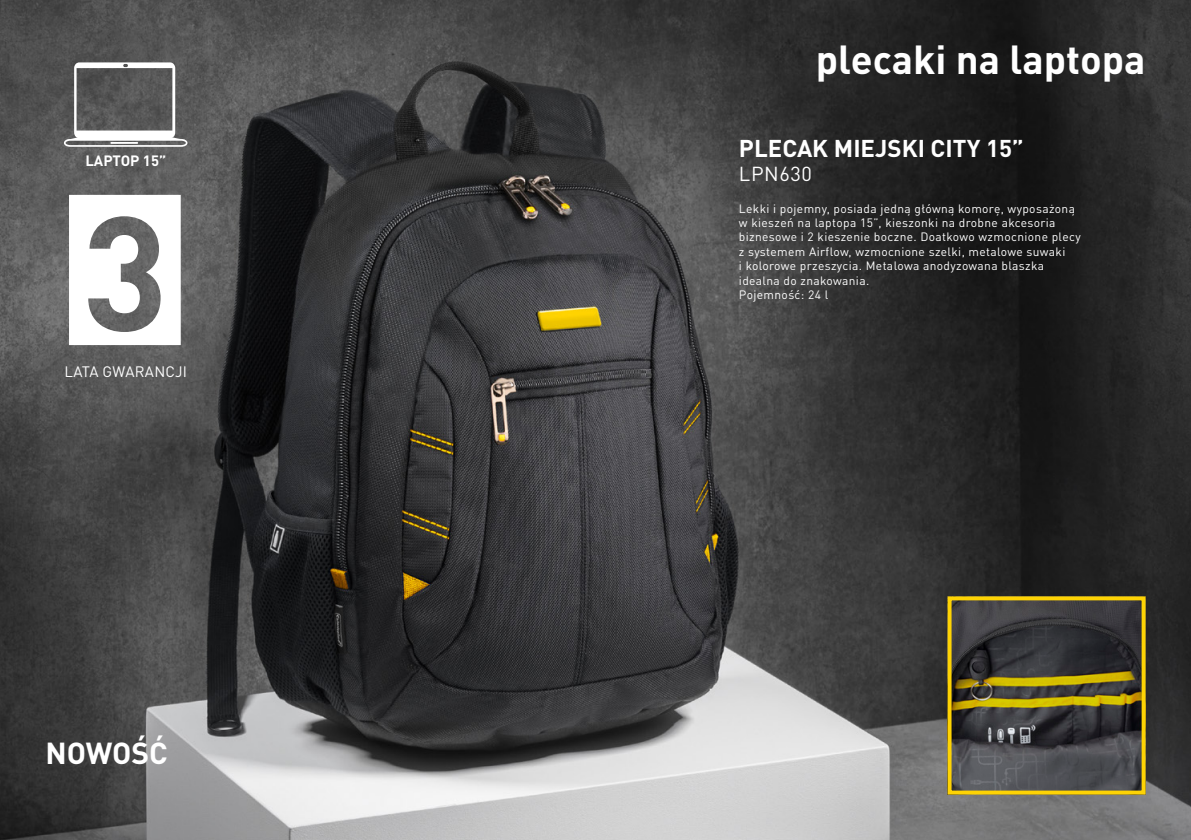
<style>
.page{position:relative;width:1191px;height:840px;background:#fff}
.page>*{position:absolute;margin:0;border:0;box-sizing:border-box;transform-origin:0 0}
.t1{font:700 40px "DIN Pro";color:#fff}
.opisy_6_pkt{font:700 30px "DIN Pro";color:#fff}
.t2{font:700 24px "DIN Pro";color:#fff}
.t3{font:20px "DIN Pro";letter-spacing:.03em;color:#fff}
.opis_ikonek{font:15px "DIN Pro";letter-spacing:.02em;color:#fff}
.opisy_6_pkt-2{font:700 14.8px "DIN Pro";color:#fff}
.t4{font:12px/14.4px "DIN Pro";letter-spacing:.03em;color:#fff}
</style>
<div class="page">
<img style="left:0;top:0;width:1191px;height:839px">
<img style="left:952px;top:601px;width:188px;height:188px">
<div style="left:947px;top:596px;width:198px;height:198px;border:4px solid #fed304"></div>
<svg style="left:69px;top:195px;width:112px;height:150px"></svg>
<svg style="left:64px;top:62px;width:123px;height:85px"></svg>
<p class="opisy_6_pkt-2" style="left:85px;top:149px;width:82px">LAPTOP 15”</p>
<p class="opis_ikonek" style="left:64px;top:359px;width:124px">LATA GWARANCJI</p>
<p class="opisy_6_pkt" style="left:45px;top:727px;width:124px">NOWOŚĆ</p>
<p class="t1" style="left:816px;top:26px;width:331px">plecaki na laptopa</p>
<p class="t2" style="left:739px;top:128px;width:286px">PLECAK MIEJSKI CITY 15”</p>
<p class="t3" style="left:739px;top:158px;width:75px">LPN630</p>
<p class="t4" style="left:739px;top:200px;width:343px">Lekki i pojemny, posiada jedną główną komorę, wyposażoną w kieszeń na laptopa 15”, kieszonki na drobne akcesoria biznesowe i 2 kieszenie boczne. Doatkowo wzmocnione plecy z systemem Airflow, wzmocnione szelki, metalowe suwaki<br>i kolorowe przeszycia. Metalowa anodyzowana blaszka idealna do znakowania.</p>
<p class="t4" style="left:739px;top:286px;width:91px">Pojemność: 24 l</p>
</div>
